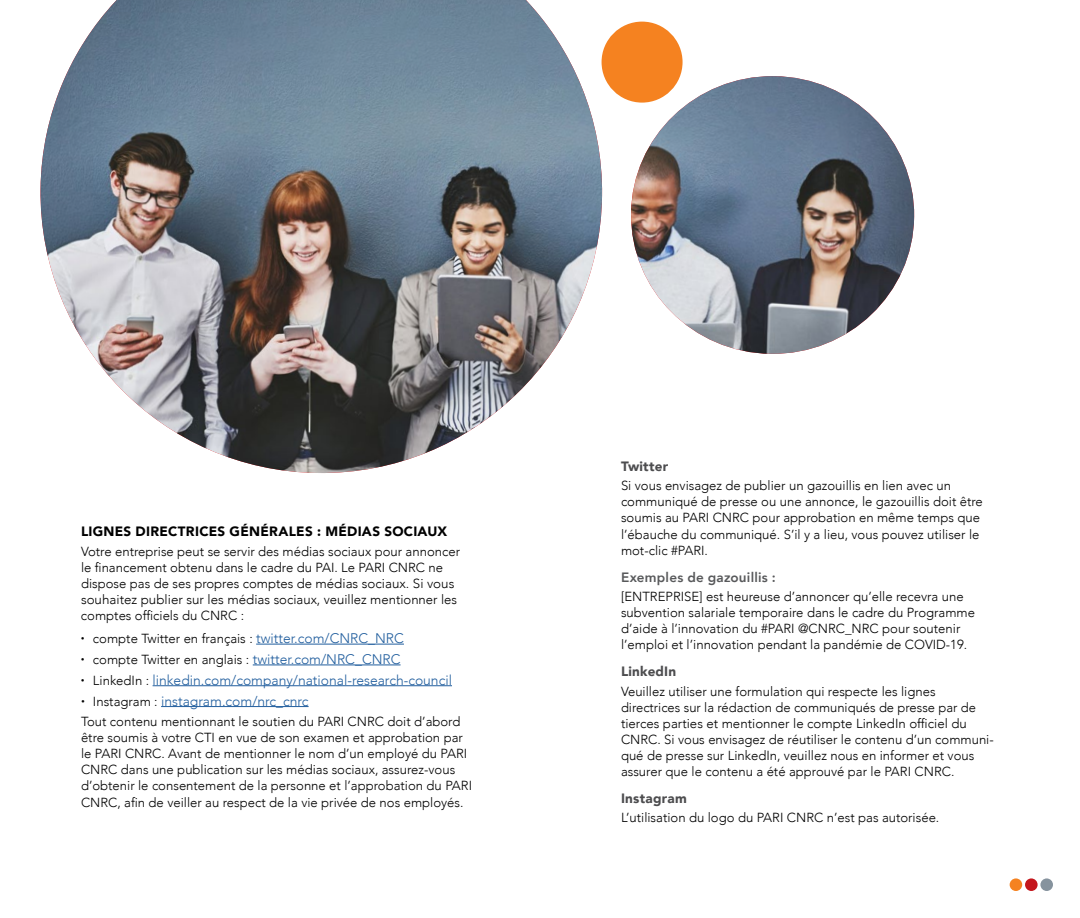
<style>
.page{position:relative;width:1080px;height:918px;background:#fff}
.page>*{position:absolute;margin:0;border:0;box-sizing:border-box;transform-origin:0 0}
.t1{font:300 13.8px/20.9px "Avenir";color:#215e9e}
.t2{font:900 13.5px "Avenir";letter-spacing:.02em;color:#000}
.t3{font:900 13.5px "Avenir";letter-spacing:.02em;color:#4d4d4f}
.t4{font:800 13.5px "Avenir";letter-spacing:.015em;color:#58595b}
.t5{font:300 13.2px/16.2px "Avenir";color:#000}
.s1{font-weight:900}
.s2{font-size:13.8px;color:#215e9e}
.s3{font-weight:900;font-size:13.2px;color:#000}
.s4{font-size:13.2px;color:#000}
</style>
<div class="page">
<hr style="left:256px;top:644px;width:148px;height:1px;background:#215e9e">
<hr style="left:253px;top:665px;width:148px;height:1px;background:#215e9e">
<hr style="left:153px;top:685px;width:299px;height:1px;background:#215e9e">
<hr style="left:161px;top:706px;width:148px;height:1px;background:#215e9e">
<img style="left:40px;top:0;width:875px;height:473px">
<div style="left:602px;top:22px;width:81px;height:81px;background:#f58220;border-radius:50%"></div>
<div style="left:1010px;top:878px;width:12px;height:13px;background:#f58220;border-radius:50%"></div>
<div style="left:1025px;top:878px;width:13px;height:13px;background:#c4161c;border-radius:50%"></div>
<div style="left:1040px;top:878px;width:13px;height:13px;background:#86939e;border-radius:50%"></div>
<p class="t2" style="left:81px;top:520px;width:368px">LIGNES DIRECTRICES GÉNÉRALES : MÉDIAS SOCIAUX</p>
<p class="t5" style="left:81px;top:543px;width:381px">Votre entreprise peut se servir des médias sociaux pour annoncer le financement obtenu dans le cadre du PAI. Le PARI CNRC ne dispose pas de ses propres comptes de médias sociaux. Si vous souhaitez publier sur les médias sociaux, veuillez mentionner les comptes officiels du CNRC :</p>
<p class="t5" style="left:81px;top:628px;width:324px;line-height:20.9px"><span class="s1">∙</span> compte Twitter en français : <span class="s2">twitter.com/CNRC_NRC </span><span class="s1">∙</span> compte Twitter en anglais : <span class="s2">twitter.com/NRC_CNRC</span></p>
<p class="t1" style="left:81px;top:670px;width:373px"><span class="s3">∙</span> <span class="s4">LinkedIn :</span> linkedin.com/company/national-research-council <span class="s3">∙</span> <span class="s4">Instagram :</span> instagram.com/nrc_cnrc</p>
<p class="t5" style="left:81px;top:713px;width:393px">Tout contenu mentionnant le soutien du PARI CNRC doit d’abord être soumis à votre CTI en vue de son examen et approbation par le PARI CNRC. Avant de mentionner le nom d’un employé du PARI CNRC dans une publication sur les médias sociaux, assurez-vous d’obtenir le consentement de la personne et l’approbation du PARI CNRC, afin de veiller au respect de la vie privée de nos employés.</p>
<p class="t3" style="left:621px;top:454px;width:49px">Twitter</p>
<p class="t5" style="left:621px;top:477px;width:363px">Si vous envisagez de publier un gazouillis en lien avec un communiqué de presse ou une annonce, le gazouillis doit être soumis au PARI CNRC pour approbation en même temps que l’ébauche du communiqué. S’il y a lieu, vous pouvez utiliser le mot-clic #PARI.</p>
<p class="t4" style="left:621px;top:566px;width:156px">Exemples de gazouillis :</p>
<p class="t5" style="left:621px;top:588px;width:356px">[ENTREPRISE] est heureuse d’annoncer qu’elle recevra une subvention salariale temporaire dans le cadre du Programme d’aide à l’innovation du #PARI @CNRC_NRC pour soutenir l’emploi et l’innovation pendant la pandémie de COVID-19.</p>
<p class="t3" style="left:621px;top:660px;width:57px">LinkedIn</p>
<p class="t5" style="left:621px;top:683px;width:374px">Veuillez utiliser une formulation qui respecte les lignes directrices sur la rédaction de communiqués de presse par de tierces parties et mentionner le compte LinkedIn officiel du CNRC. Si vous envisagez de réutiliser le contenu d’un communi&shy;qué de presse sur LinkedIn, veuillez nous en informer et vous assurer que le contenu a été approuvé par le PARI CNRC.</p>
<p class="t3" style="left:621px;top:787px;width:67px">Instagram</p>
<p class="t5" style="left:621px;top:810px;width:320px">L’utilisation du logo du PARI CNRC n’est pas autorisée.</p>
</div>
